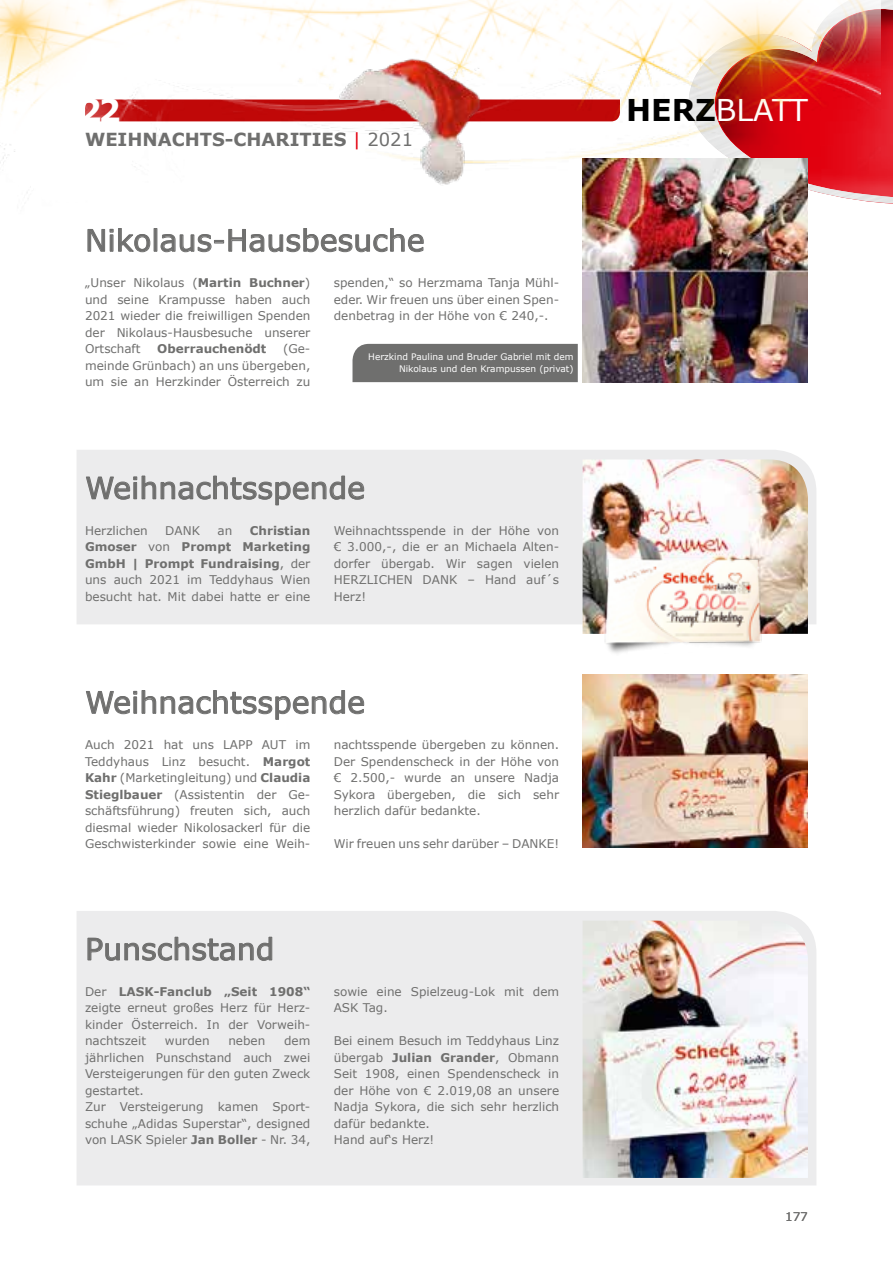
<style>
.page{position:relative;width:893px;height:1263px;background:#fff}
.page>*{position:absolute;margin:0;border:0;box-sizing:border-box;transform-origin:0 0}
.t1{font:700 31.5px "Verdana";color:#fff}
.t2{font:30px "Verdana";color:#6f6f6e}
.t3{font:30px "Verdana";letter-spacing:-.015em;color:#fff}
.t4{font:700 18px "Verdana";color:#6f6f6e}
.t5{font:12px/16.5px "Verdana";color:#6f6f6e}
.t6{font:700 12px "Verdana";color:#6f6f6e}
.t7{font:9px/12px "Verdana";color:#fff;text-align:right}
.s1{font-weight:700;color:#000}
.s2{font-weight:400;color:#e3000f}
.s3{font-weight:400}
.s4{font-weight:700}
</style>
<div class="page">
<img style="left:880px;top:0;width:13px;height:203px">
<img style="left:0;top:0;width:880px;height:217px">
<img style="left:349px;top:99px;width:142px;height:92px">
<img style="left:319px;top:52px;width:172px;height:47px">
<svg style="left:88px;top:228px;width:62px;height:24px"></svg>
<div style="left:154px;top:228px;width:3px;height:23px;border:1px solid #6f6f6e"></div>
<svg style="left:161px;top:228px;width:263px;height:24px"></svg>
<svg style="left:86px;top:690px;width:278px;height:30px"></svg>
<img style="left:583px;top:159px;width:225px;height:223px">
<img style="left:583px;top:674px;width:225px;height:174px">
<div style="left:352px;top:344px;width:226px;height:38px;background:#6f6f6e"></div>
<div style="left:77px;top:450px;width:739px;height:174px;background:#ececed"></div>
<div style="left:77px;top:911px;width:739px;height:274px;background:#ececed"></div>
<svg style="left:86px;top:476px;width:278px;height:29px;background:#d4d4d4"></svg>
<svg style="left:88px;top:937px;width:184px;height:24px;background:#d0d0d1"></svg>
<img style="left:583px;top:459px;width:225px;height:175px">
<img style="left:583px;top:921px;width:225px;height:257px">
<img style="left:601px;top:537px;width:171px;height:116px">
<h1 class="t1" style="left:79px;top:90px;width:43px">22</h1>
<h2 class="t3" style="left:626px;top:91px;width:183px"><span class="s1">HERZ</span>BLATT</h2>
<h3 class="t4" style="left:85px;top:127px;width:330px">WEIHNACHTS-CHARITIES <span class="s2">|</span> <span class="s3">2021</span></h3>
<h2 class="t2" style="left:85px;top:221px;width:341px">Nikolaus-Hausbesuche</h2>
<p class="t5" style="left:85px;top:275px;width:227px;text-align:justify">„Unser Nikolaus (<span class="s4">Martin Buchner</span>) und seine Krampusse haben auch 2021 wieder die freiwilligen Spenden der Nikolaus-Hausbesuche unserer Ortschaft</p>
<p class="t5" style="left:85px;top:341px;width:227px;text-indent:198px">(Ge&shy;meinde Grünbach) an uns übergeben, um sie an Herzkinder Österreich zu</p>
<p class="t6" style="left:157px;top:341px;width:111px">Oberrauchenödt</p>
<p class="t5" style="left:334px;top:275px;width:225px;text-align:justify">spenden,“ so Herzmama Tanja Mühl&shy;eder. Wir freuen uns über einen Spen&shy;denbetrag in der Höhe von € 240,-.</p>
<p class="t7" style="left:368px;top:351px;width:207px">Herzkind Paulina und Bruder Gabriel mit dem<br>Nikolaus und den Krampussen (privat)</p>
<h2 class="t2" style="left:85px;top:469px;width:282px">Weihnachtsspende</h2>
<p class="t5" style="left:85px;top:522px;width:227px;text-align:justify;text-indent:165px"><span class="s4">Christian Gmoser</span> von <span class="s4">Prompt Marketing GmbH | Prompt Fundraising</span>, der uns auch 2021 im Teddyhaus Wien besucht hat. Mit dabei hatte er eine</p>
<p class="t5" style="left:85px;top:522px;width:64px">Herzlichen</p>
<p class="t5" style="left:165px;top:522px;width:36px">DANK</p>
<p class="t5" style="left:218px;top:522px;width:16px">an</p>
<p class="t5" style="left:334px;top:522px;width:227px">Weihnachtsspende in der Höhe von € 3.000,-, die er an Michaela Alten&shy;dorfer übergab. Wir sagen vielen<br>HERZLICHEN DANK – Hand auf´s<br>Herz!</p>
<h2 class="t2" style="left:85px;top:683px;width:282px">Weihnachtsspende</h2>
<p class="t5" style="left:85px;top:737px;width:227px">Auch 2021 hat uns LAPP AUT im Teddyhaus Linz besucht. <span class="s4">Margot Kahr</span> (Marketingleitung) und <span class="s4">Claudia Stieglbauer</span> (Assistentin der Ge&shy;schäftsführung) freuten sich, auch diesmal wieder Nikolosackerl für die Geschwisterkinder sowie eine Weih-</p>
<p class="t5" style="left:334px;top:737px;width:227px;text-align:justify">nachtsspende übergeben zu können.<br>Der Spendenscheck in der Höhe von € 2.500,- wurde an unsere Nadja Sykora übergeben, die sich sehr herzlich dafür bedankte.</p>
<p class="t5" style="left:334px;top:836px;width:227px">Wir freuen uns sehr darüber – DANKE!</p>
<h2 class="t2" style="left:85px;top:930px;width:191px">Punschstand</h2>
<p class="t5" style="left:85px;top:983px;width:227px">Der <span class="s4">LASK-Fanclub „Seit 1908“ </span>zeigte erneut großes Herz für Herz&shy;kinder Österreich. In der Vorweih&shy;nachtszeit</p>
<p class="t5" style="left:85px;top:1033px;width:227px;text-indent:199px">dem jährlichen Punschstand auch zwei<br>Versteigerungen für den guten Zweck gestartet.<br>Zur Versteigerung kamen Sport&shy;schuhe „Adidas Superstar“, designed von LASK Spieler <span class="s4">Jan Boller</span> - Nr. 34,</p>
<p class="t5" style="left:165px;top:1033px;width:46px">wurden</p>
<p class="t5" style="left:228px;top:1033px;width:38px">neben</p>
<p class="t5" style="left:334px;top:983px;width:227px">sowie eine Spielzeug-Lok mit dem<br>ASK Tag.</p>
<p class="t5" style="left:334px;top:1033px;width:227px">Bei einem Besuch im Teddyhaus Linz übergab <span class="s4">Julian Grander</span>, Obmann<br>Seit 1908, einen Spendenscheck in der Höhe von € 2.019,08 an unsere<br>Nadja Sykora, die sich sehr herzlich dafür bedankte.<br>Hand auf‘s Herz!</p>
<p class="t5" style="left:785px;top:1208px;width:24px">177</p>
</div>
